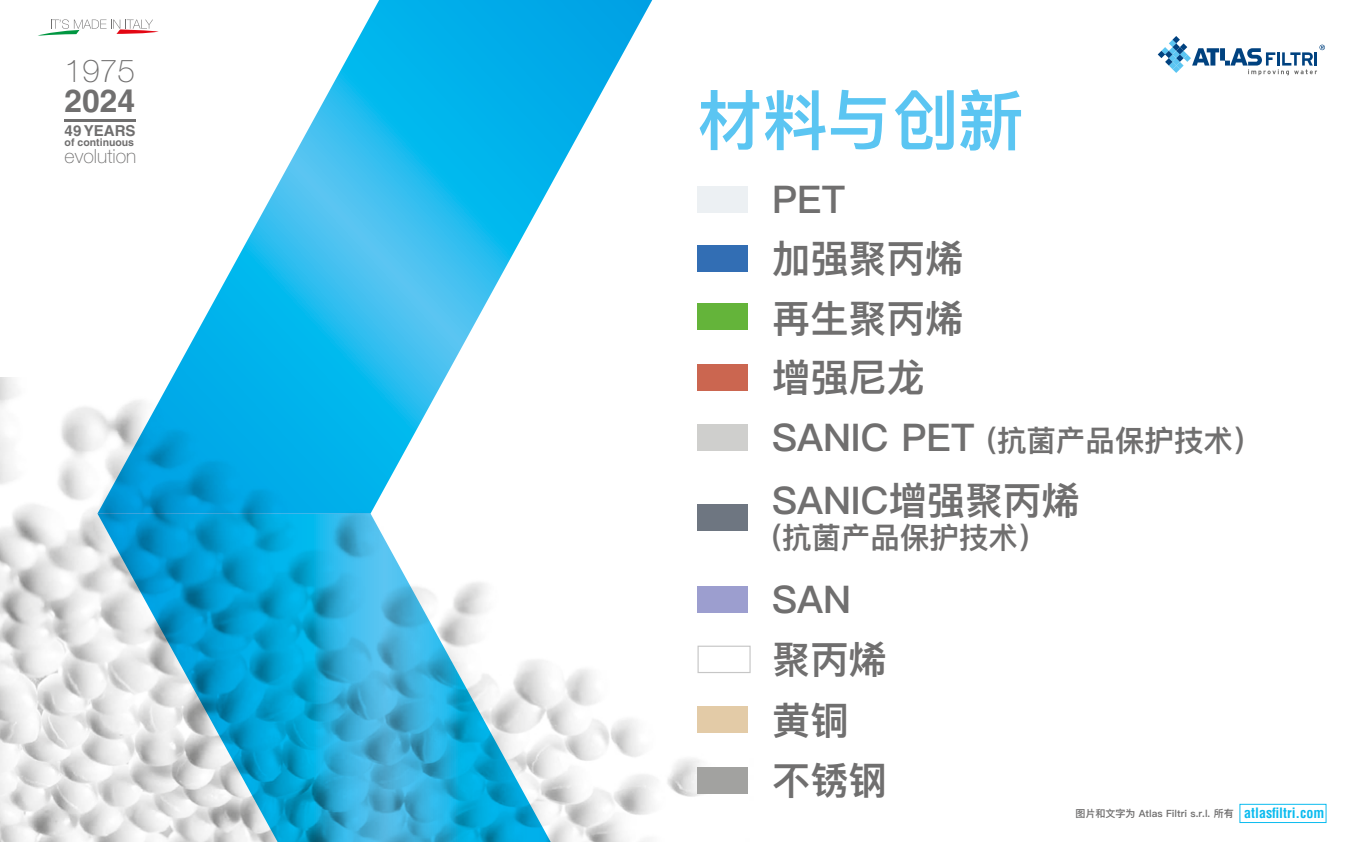
<style>
.page{position:relative;width:1361px;height:842px;background:#fff}
.page>*{position:absolute;margin:0;border:0;box-sizing:border-box;transform-origin:0 0}
.t1{font:600 65.2px "Ping Fang SC";color:#5bc5f2}
.t2{font:600 38.2px/59.4px "Ping Fang SC";color:#706f6f}
.t3{font:100 31.7px "Helvetica Neue LT Std";color:#706f6f}
.t4{font:700 31.7px "Helvetica LT Std";color:#706f6f}
.t5{font:600 29.5px "Ping Fang SC";color:#706f6f}
.t6{font:100 19.5px "Helvetica Neue LT Std";color:#706f6f}
.t7{font:700 15.1px "Helvetica LT Std";color:#706f6f}
.t8{font:700 10.5px "Helvetica LT Std";color:#706f6f}
.t9{font:600 10px "Ping Fang SC";color:#706f6f}
.s1{font-size:38.2px}
.s2{font-family:"Helvetica LT Std";font-weight:700;font-stretch:condensed;font-size:14px;color:#0bbbef}
</style>
<div class="page">
<img style="left:0;top:378px;width:751px;height:464px">
<div style="left:697px;top:186px;width:51px;height:26px;background:#ecf0f3"></div>
<div style="left:697px;top:245px;width:51px;height:26px;background:#326eb4"></div>
<div style="left:697px;top:304px;width:51px;height:26px;background:#64b43a"></div>
<div style="left:697px;top:364px;width:51px;height:26px;background:#cb6650"></div>
<div style="left:697px;top:424px;width:51px;height:26px;background:#cfcfcd"></div>
<svg style="left:97px;top:0;width:573px;height:514px"></svg>
<svg style="left:97px;top:514px;width:573px;height:328px"></svg>
<div style="left:697px;top:646px;width:53px;height:27px;border:1px solid #c6c6c6"></div>
<div style="left:697px;top:707px;width:51px;height:26px;background:#e3cba7"></div>
<div style="left:697px;top:767px;width:51px;height:26px;background:#a2a2a0"></div>
<div style="left:697px;top:504px;width:51px;height:26px;background:#6e7681"></div>
<div style="left:697px;top:586px;width:51px;height:26px;background:#9c9ecf"></div>
<div style="left:1239px;top:804px;width:87px;height:19px;border:1px solid #0bbbef"></div>
<svg style="left:38px;top:19px;width:121px;height:17px"></svg>
<hr style="left:65px;top:119px;width:71px;height:3px;background:#706f6f">
<svg style="left:1157px;top:36px;width:168px;height:39px"></svg>
<h3 class="t3" style="left:65px;top:53px;width:72px">1975</h3>
<h3 class="t4" style="left:65px;top:82px;width:72px">2024</h3>
<h3 class="t7" style="left:65px;top:122px;width:73px">49 YEARS</h3>
<p class="t8" style="left:65px;top:136px;width:71px">of continuous</p>
<h3 class="t6" style="left:65px;top:145px;width:73px">evolution</h3>
<h1 class="t1" style="left:697px;top:80px;width:327px">材料与创新</h1>
<h2 class="t2" style="left:772px;top:169px;width:192px">PET<br>加强聚丙烯再生聚丙烯增强尼龙</h2>
<h3 class="t5" style="left:772px;top:422px;width:492px"><span class="s1">SANIC PET</span> (抗菌产品保护技术）</h3>
<h2 class="t2" style="left:772px;top:470px;width:309px">SANIC增强聚丙烯</h2>
<h3 class="t5" style="left:772px;top:520px;width:277px">(抗菌产品保护技术）</h3>
<h2 class="t2" style="left:772px;top:569px;width:80px">SAN</h2>
<h2 class="t2" style="left:772px;top:629px;width:116px;line-height:60.4px">聚丙烯黄铜不锈钢</h2>
<p class="t9" style="left:1075px;top:807px;width:250px">图片和文字为 Atlas Filtri s.r.l. 所有 <span class="s2">atlasfiltri.com</span></p>
</div>
